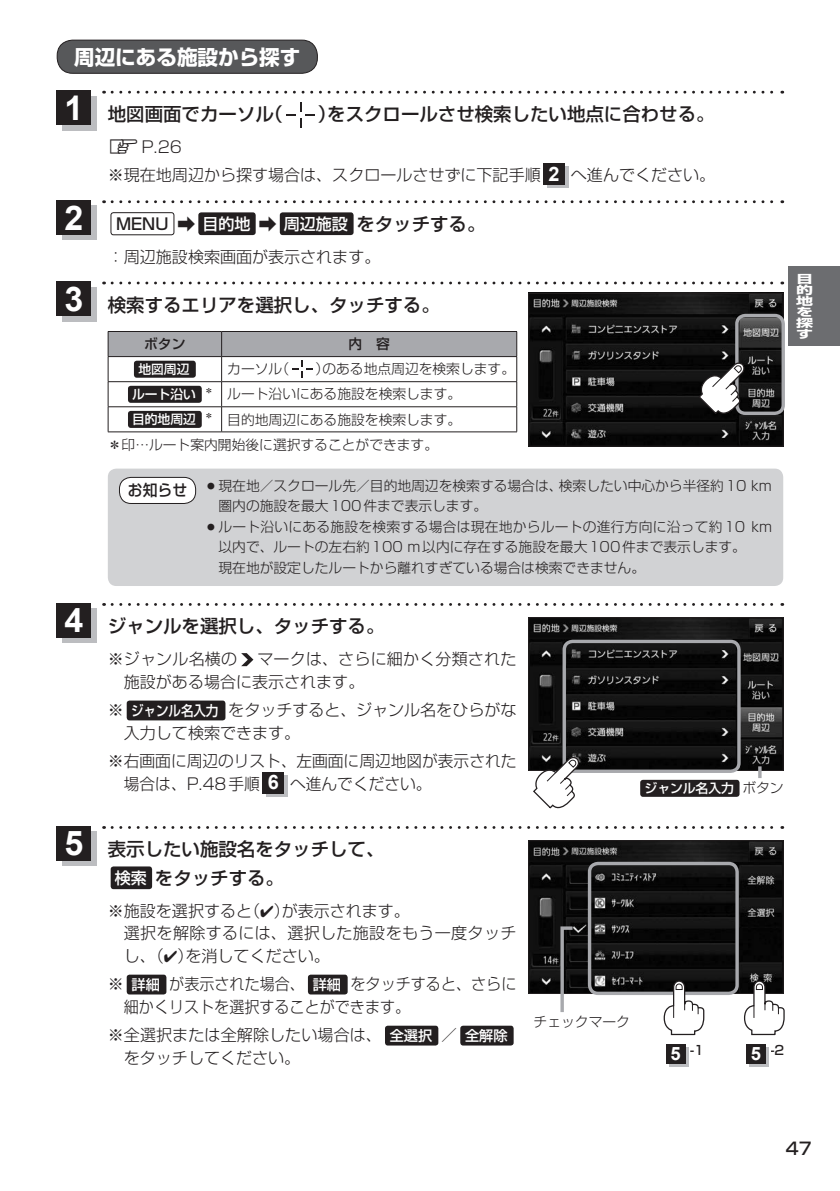
<style>
.page{position:relative;width:840px;height:1191px;background:#fff}
.page>*{position:absolute;margin:0;border:0;box-sizing:border-box;transform-origin:0 0}
.t1{font:700 34px "Arial";color:#fff}
.t2{font:700 20.6px "Shin Go Pro";color:#fff}
.t3{font:500 18.4px/28.4px "Shin Go Pro";color:#231f20}
.t4{font:500 17px "Shin Go Pro";color:#231f20}
.t5{font:300 16px/22.6px "Shin Go Pro";color:#231f20}
.t6{font:300 16px/22.6px "Shin Go Pro";letter-spacing:.02em;color:#231f20}
.t7{font:500 15.6px "Shin Go Pro";color:#231f20;scale:.95 1}
.t8{font:300 13.8px/20.6px "Shin Go Pro";color:#231f20}
.t9{font:500 13.8px "Shin Go Pro";color:#231f20}
.t10{font:500 12.8px "Shin Go Pro";color:#fff}
.t11{font:500 12.8px "Shin Go Pro";color:#231f20}
.t12{font:700 11px/11px "Shin Go Pro";color:#fff;scale:1.54 1}
.s1{font-family:"MC1";font-weight:400;font-size:14.2px}
.s2{font-family:"Arial";font-weight:700;font-size:19.8px;color:#fff}
.s3{font-size:16px}
.s4{font-size:16px;color:#fff}
.s5{font-family:"Arial";font-weight:700;font-size:34px;color:#fff}
.s6{font-weight:500;font-size:12.8px;color:#fff}
.s7{font-weight:500;font-size:14.2px;color:#fff}
.s8{font-weight:300;font-size:13.8px;color:#231f20}
.s9{font-family:"Arial";font-weight:700;font-size:18.4px;color:#fff}
</style>
<div class="page">
<div style="left:788px;top:266px;width:51px;height:80px;background:#6c6d70"></div>
<div style="left:57px;top:40px;width:260px;height:33px;background:#57585a;border-radius:16px"></div>
<div style="left:57px;top:40px;width:260px;height:34px;border:1px solid #231f20;border-radius:16px"></div>
<svg style="left:286px;top:102px;width:29px;height:25px"></svg>
<svg style="left:546px;top:167px;width:21px;height:21px"></svg>
<div style="left:543px;top:163px;width:21px;height:21px;background:#231f20"></div>
<svg style="left:112px;top:91px;width:670px;height:3px"></svg>
<div style="left:62px;top:96px;width:34px;height:34px;background:#bcbdc0"></div>
<div style="left:57px;top:91px;width:34px;height:34px;background:#231f20"></div>
<div style="left:111px;top:212px;width:63px;height:23px;border:1px solid #231f20;border-radius:3px"></div>
<div style="left:198px;top:212px;width:57px;height:23px;background:#231f20;border-radius:3px"></div>
<div style="left:279px;top:212px;width:74px;height:23px;background:#231f20;border-radius:3px"></div>
<svg style="left:112px;top:200px;width:670px;height:3px"></svg>
<div style="left:62px;top:206px;width:34px;height:34px;background:#bcbdc0"></div>
<div style="left:57px;top:200px;width:34px;height:34px;background:#231f20"></div>
<img style="left:530px;top:295px;width:251px;height:149px">
<div style="left:528px;top:293px;width:255px;height:153px;border:1px solid #231f20"></div>
<div style="left:734px;top:314px;width:50px;height:101px;border:3px solid #a8a9ad;border-radius:9px"></div>
<svg style="left:697px;top:361px;width:49px;height:55px"></svg>
<svg style="left:112px;top:281px;width:670px;height:3px"></svg>
<div style="left:62px;top:287px;width:34px;height:34px;background:#bcbdc0"></div>
<div style="left:57px;top:281px;width:34px;height:35px;background:#231f20"></div>
<hr style="left:108px;top:431px;width:113px;height:1px;background:#231f20">
<hr style="left:221px;top:431px;width:295px;height:1px;background:#231f20">
<svg style="left:108px;top:331px;width:409px;height:100px"></svg>
<div style="left:128px;top:386px;width:74px;height:17px;background:#231f20;border-radius:3px"></div>
<div style="left:128px;top:411px;width:74px;height:17px;background:#231f20;border-radius:3px"></div>
<img style="left:530px;top:619px;width:251px;height:150px">
<div style="left:528px;top:617px;width:255px;height:154px;border:1px solid #231f20"></div>
<div style="left:562px;top:639px;width:178px;height:134px;border:3px solid #a8a9ad;border-radius:9px"></div>
<svg style="left:241px;top:653px;width:12px;height:13px"></svg>
<div style="left:127px;top:700px;width:98px;height:20px;background:#231f20;border-radius:3px"></div>
<svg style="left:266px;top:775px;width:21px;height:21px"></svg>
<div style="left:263px;top:772px;width:21px;height:21px;background:#231f20"></div>
<svg style="left:112px;top:603px;width:670px;height:3px"></svg>
<div style="left:62px;top:608px;width:34px;height:34px;background:#bcbdc0"></div>
<div style="left:57px;top:603px;width:34px;height:34px;background:#231f20"></div>
<div style="left:108px;top:468px;width:674px;height:118px;background:#d1d2d4;border-radius:9px"></div>
<div style="left:119px;top:477px;width:76px;height:26px;background:#fff;border-radius:12px"></div>
<div style="left:119px;top:477px;width:77px;height:27px;border:1px solid #231f20;border-radius:12px"></div>
<svg style="left:531px;top:755px;width:49px;height:54px"></svg>
<div style="left:639px;top:780px;width:100px;height:17px;background:#231f20;border-radius:3px"></div>
<svg style="left:757px;top:766px;width:4px;height:12px"></svg>
<div style="left:111px;top:866px;width:41px;height:23px;background:#231f20;border-radius:3px"></div>
<div style="left:127px;top:974px;width:39px;height:20px;background:#231f20;border-radius:3px"></div>
<div style="left:308px;top:974px;width:39px;height:20px;background:#231f20;border-radius:3px"></div>
<div style="left:385px;top:1025px;width:53px;height:20px;background:#231f20;border-radius:3px"></div>
<div style="left:460px;top:1025px;width:53px;height:20px;background:#231f20;border-radius:3px"></div>
<svg style="left:112px;top:826px;width:670px;height:3px"></svg>
<div style="left:62px;top:831px;width:34px;height:34px;background:#bcbdc0"></div>
<div style="left:57px;top:826px;width:34px;height:34px;background:#231f20"></div>
<img style="left:530px;top:842px;width:251px;height:150px">
<div style="left:528px;top:840px;width:255px;height:154px;border:1px solid #231f20"></div>
<div style="left:587px;top:861px;width:151px;height:134px;border:3px solid #a8a9ad;border-radius:9px"></div>
<svg style="left:558px;top:924px;width:17px;height:88px"></svg>
<svg style="left:662px;top:979px;width:42px;height:57px"></svg>
<svg style="left:742px;top:979px;width:42px;height:57px"></svg>
<svg style="left:666px;top:1044px;width:23px;height:23px"></svg>
<svg style="left:668px;top:1047px;width:20px;height:19px"></svg>
<div style="left:665px;top:1043px;width:20px;height:20px;background:#231f20"></div>
<svg style="left:746px;top:1044px;width:23px;height:23px"></svg>
<svg style="left:749px;top:1047px;width:19px;height:19px"></svg>
<div style="left:746px;top:1043px;width:19px;height:20px;background:#231f20"></div>
<h2 class="t2" style="left:74px;top:40px;width:228px">周辺にある施設から探す</h2>
<h3 class="t3" style="left:108px;top:98px;width:177px">地図画面でカーソル（</h3>
<h3 class="t3" style="left:318px;top:98px;width:398px">）をスクロールさせ検索したい地点に合わせる。</h3>
<p class="t5" style="left:108px;top:131px;width:608px;line-height:28.4px"><span class="s1">z</span>P.26<br>※現在地周辺から探す場合は、スクロールさせずに下記手順 <span class="s2">2</span> へ進んでください。</p>
<h1 class="t1" style="left:64px;top:85px;width:20px">1</h1>
<h1 class="t1" style="left:64px;top:195px;width:20px">2</h1>
<h3 class="t3" style="left:116px;top:207px;width:370px"><span class="s3">MENU</span> ➡ <span class="s4">目的地</span> ➡ <span class="s4">周辺施設</span>をタッチする。</h3>
<p class="t5" style="left:108px;top:243px;width:274px">：周辺施設検索画面が表示されます。</p>
<h3 class="t3" style="left:64px;top:288px;width:377px"><span class="s5">3</span> 検索するエリアを選択し、タッチする。</h3>
<p class="t9" style="left:144px;top:333px;width:43px">ボタン</p>
<p class="t9" style="left:348px;top:333px;width:43px">内　容</p>
<p class="t10" style="left:138px;top:359px;width:53px">地図周辺</p>
<p class="t8" style="left:227px;top:357px;width:63px">カーソル（</p>
<p class="t8" style="left:315px;top:357px;width:201px">）のある地点周辺を検索します。</p>
<p class="t8" style="left:132px;top:382px;width:330px"><span class="s6">ルート沿い</span> <sup>＊</sup> ルート沿いにある施設を検索します。</p>
<p class="t8" style="left:132px;top:407px;width:330px"><span class="s6">目的地周辺</span> <sup>＊</sup> 目的地周辺にある施設を検索します。</p>
<p class="t8" style="left:108px;top:433px;width:331px">＊印…ルート案内開始後に選択することができます。</p>
<p class="t7" style="left:128px;top:477px;width:64px">お知らせ</p>
<p class="t8" style="left:218px;top:473px;width:554px;text-indent:-14px">○現在地／スクロール先／目的地周辺を検索する場合は、検索したい中心から半径約10 km圏内の施設を最大100件まで表示します。</p>
<p class="t8" style="left:218px;top:514px;width:554px;text-indent:-14px">○ルート沿いにある施設を検索する場合は現在地からルートの進行方向に沿って約10 km以内で、ルートの左右約100 m以内に存在する施設を最大100件まで表示します。<br>現在地が設定したルートから離れすぎている場合は検索できません。</p>
<p class="t12" style="left:795px;top:272px;width:12px">目的地を探す</p>
<h1 class="t1" style="left:64px;top:597px;width:20px">4</h1>
<h3 class="t3" style="left:108px;top:610px;width:278px">ジャンルを選択し、タッチする。</h3>
<p class="t5" style="left:108px;top:646px;width:131px">※ジャンル名横の</p>
<p class="t5" style="left:124px;top:646px;width:394px;text-indent:133px">マークは、さらに細かく分類された施設がある場合に表示されます。</p>
<p class="t5" style="left:124px;top:697px;width:394px;text-indent:-16px">※ <span class="s7">ジャンル名入力</span> をタッチすると、ジャンル名をひらがな入力して検索できます。</p>
<p class="t5" style="left:124px;top:748px;width:394px;text-indent:-16px">※右画面に周辺のリスト、左画面に周辺地図が表示された場合は、P.48手順 <span class="s2">6</span> へ進んでください。</p>
<p class="t10" style="left:644px;top:778px;width:140px">ジャンル名入力 <span class="s8">ボタン</span></p>
<h1 class="t1" style="left:64px;top:820px;width:20px">5</h1>
<h3 class="t3" style="left:115px;top:833px;width:271px;text-indent:-7px">表示したい施設名をタッチして、<span class="s4">検索</span>をタッチする。</h3>
<p class="t6" style="left:124px;top:897px;width:394px;text-indent:-16px">※施設を選択すると（✔）が表示されます。<br>選択を解除するには、選択した施設をもう一度タッチし、（✔）を消してください。</p>
<p class="t5" style="left:124px;top:971px;width:394px;text-indent:-16px">※ <span class="s7">詳細</span> が表示された場合、<span class="s7">詳細</span> をタッチすると、さらに細かくリストを選択することができます。</p>
<p class="t5" style="left:124px;top:1022px;width:385px;text-indent:-16px">※全選択または全解除したい場合は、<span class="s7">全選択</span> ／<span class="s7">全解除</span>をタッチしてください。</p>
<p class="t8" style="left:533px;top:1009px;width:98px">チェックマーク</p>
<p class="t11" style="left:670px;top:1039px;width:35px"><span class="s9">5</span> -1</p>
<p class="t11" style="left:750px;top:1039px;width:35px"><span class="s9">5</span> -2</p>
<p class="t4" style="left:785px;top:1134px;width:27px">47</p>
</div>
